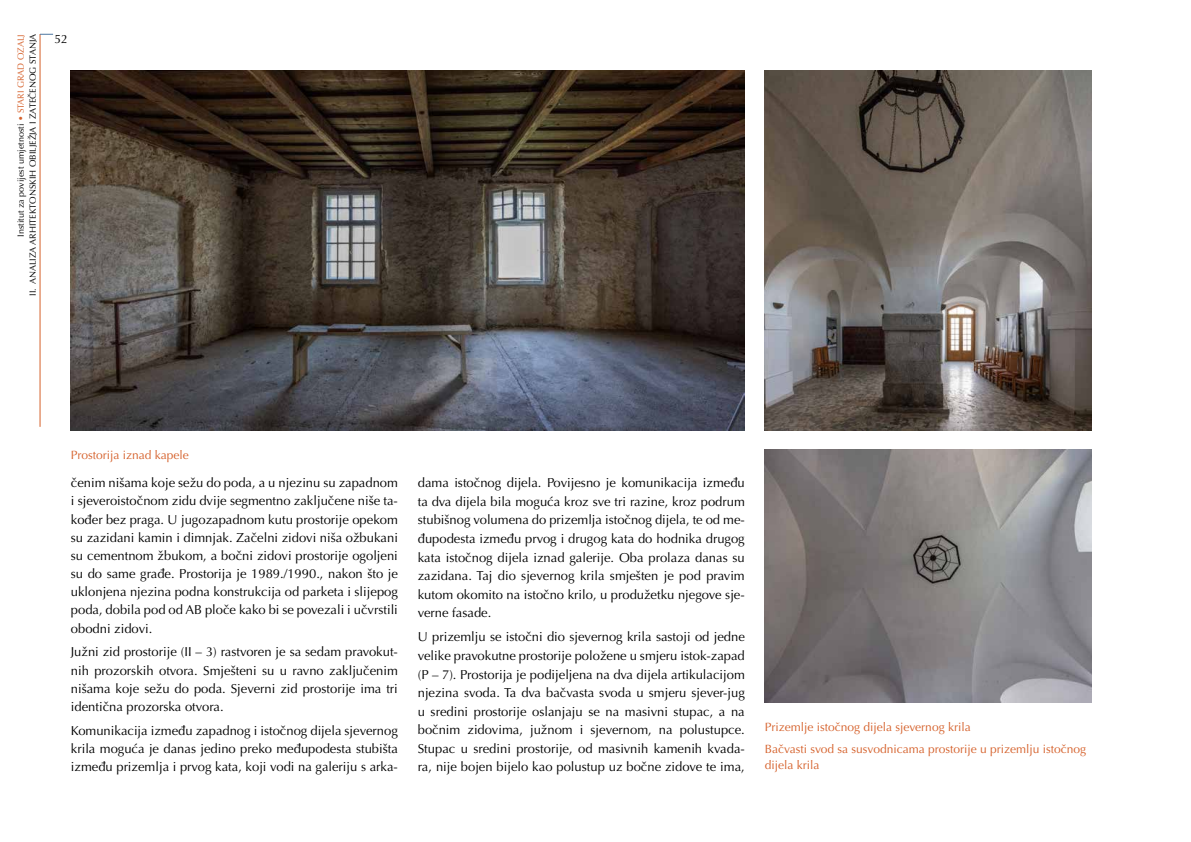
<style>
.page{position:relative;width:1191px;height:842px;background:#fff}
.page>*{position:absolute;margin:0;border:0;box-sizing:border-box;transform-origin:0 0}
.t1{font:13px/18.6px "Optima LT Pro";color:#000;text-align:justify}
.t2{font:12px/21.7px "Optima LT Pro";color:#d5602a}
.t3{font:12px "Optima LT Pro";color:#000}
.t4{font:9px/11.8px "Optima LT Pro";color:#000;text-align:right}
.s1{color:#d5602a}
</style>
<div class="page">
<hr style="left:40px;top:34px;width:1px;height:393px;background:#d5602a">
<svg style="left:40px;top:34px;width:13px;height:1px"></svg>
<img style="left:764px;top:71px;width:327px;height:359px">
<img style="left:764px;top:450px;width:327px;height:252px">
<img style="left:71px;top:71px;width:674px;height:359px">
<p class="t4" style="left:15px;top:296px;width:264px;rotate:-90deg">Institut za povijest umjetnosti <span class="s1">• STARI GRAD OZALJ<br></span>II. ANALIZA ARHITEKTONSKIH OBILJEŽJA I ZATEČENOG STANJA</p>
<p class="t3" style="left:54px;top:31px;width:15px">52</p>
<p class="t2" style="left:71px;top:444px;width:120px">Prostorija iznad kapele</p>
<p class="t1" style="left:71px;top:474px;width:328px;line-height:18.2px">čenim nišama koje sežu do poda, a u njezinu su zapadnom i sjeveroistočnom zidu dvije segmentno zaključene niše ta&shy;kođer bez praga. U jugozapadnom kutu prostorije opekom su zazidani kamin i dimnjak. Začelni zidovi niša ožbukani su cementnom žbukom, a bočni zidovi prostorije ogoljeni su do same građe. Prostorija je 1989./1990., nakon što je uklonjena njezina podna konstrukcija od parketa i slijepog poda, dobila pod od AB ploče kako bi se povezali i učvrstili obodni zidovi.</p>
<p class="t1" style="left:71px;top:643px;width:328px;line-height:18.2px">Južni zid prostorije (II – 3) rastvoren je sa sedam pravokut&shy;nih prozorskih otvora. Smješteni su u ravno zaključenim nišama koje sežu do poda. Sjeverni zid prostorije ima tri identična prozorska otvora.</p>
<p class="t1" style="left:71px;top:721px;width:328px;line-height:18.2px">Komunikacija između zapadnog i istočnog dijela sjevernog krila moguća je danas jedino preko međupodesta stubišta između prizemlja i prvog kata, koji vodi na galeriju s arka-</p>
<p class="t1" style="left:418px;top:474px;width:328px">dama istočnog dijela. Povijesno je komunikacija između ta dva dijela bila moguća kroz sve tri razine, kroz podrum stubišnog volumena do prizemlja istočnog dijela, te od me&shy;đupodesta između prvog i drugog kata do hodnika drugog kata istočnog dijela iznad galerije. Oba prolaza danas su zazidana. Taj dio sjevernog krila smješten je pod pravim kutom okomito na istočno krilo, u produžetku njegove sje&shy;verne fasade.</p>
<p class="t1" style="left:418px;top:628px;width:328px">U prizemlju se istočni dio sjevernog krila sastoji od jedne velike pravokutne prostorije položene u smjeru istok-zapad (P – 7). Prostorija je podijeljena na dva dijela artikulacijom njezina svoda. Ta dva bačvasta svoda u smjeru sjever-jug u sredini prostorije oslanjaju se na masivni stupac, a na bočnim zidovima, južnom i sjevernom, na polustupce.<br>Stupac u sredini prostorije, od masivnih kamenih kvada&shy;ra, nije bojen bijelo kao polustup uz bočne zidove te ima,</p>
<p class="t2" style="left:764px;top:716px;width:323px">Prizemlje istočnog dijela sjevernog krila<br>Bačvasti svod sa susvodnicama prostorije u prizemlju istočnog</p>
<p class="t2" style="left:764px;top:754px;width:56px">dijela krila</p>
</div>
